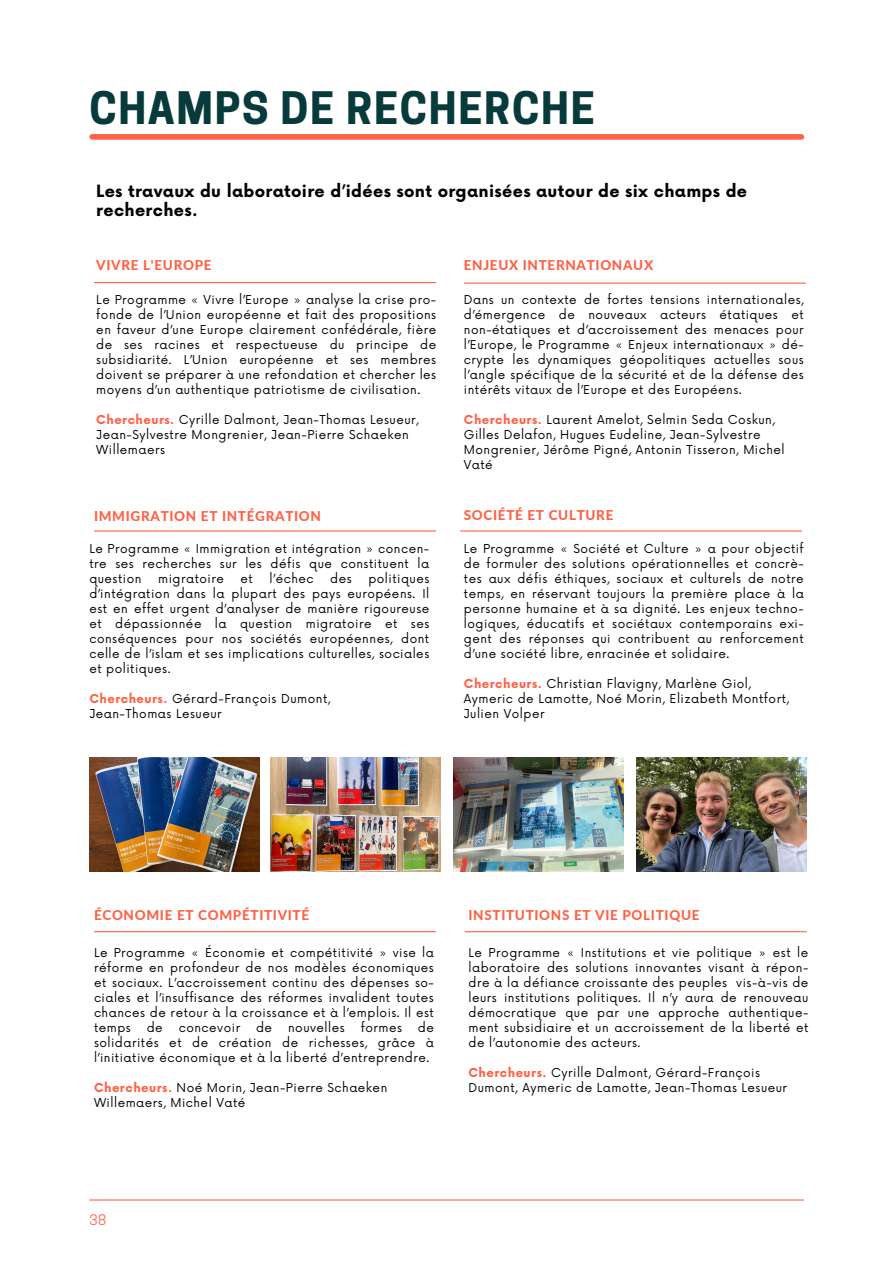
<style>
.page{position:relative;width:894px;height:1264px;background:#fff}
.page>*{position:absolute;margin:0;border:0;box-sizing:border-box;transform-origin:0 0}
.t1{font:700 42px "Cooper Hewitt";letter-spacing:.04em;color:#073a3b}
.t2{font:700 16.5px/19.2px "Now";letter-spacing:.02em;color:#000}
.t3{font:800 13.5px "Lato";letter-spacing:.05em;color:#ff6145}
.t4{font:13.5px "Cooper Hewitt";color:#ff6145}
.t5{font:12px/15px "Now";letter-spacing:.04em;color:#000;text-align:justify}
.s1{font-weight:700;color:#ff6145}
</style>
<div class="page">
<hr style="left:90px;top:1199px;width:713px;height:1px;background:#ff6145">
<div style="left:92px;top:134px;width:709px;height:6px;background:#ff6145"></div>
<hr style="left:94px;top:282px;width:342px;height:1px;background:#ff6145">
<hr style="left:463px;top:282px;width:342px;height:2px;background:#ff6145">
<hr style="left:460px;top:530px;width:341px;height:1px;background:#ff6145">
<hr style="left:94px;top:530px;width:342px;height:1px;background:#ff6145">
<hr style="left:464px;top:931px;width:342px;height:1px;background:#ff6145">
<hr style="left:94px;top:931px;width:342px;height:1px;background:#ff6145">
<img style="left:89px;top:757px;width:170px;height:114px">
<img style="left:636px;top:757px;width:170px;height:114px">
<img style="left:453px;top:757px;width:170px;height:114px">
<img style="left:271px;top:757px;width:170px;height:114px">
<h2 class="t1" style="left:89px;top:92px;width:507px">CHAMPS DE RECHERCHE</h2>
<h3 class="t2" style="left:96px;top:183px;width:652px">Les travaux du laboratoire d’idées sont organisées autour de six champs de recherches.</h3>
<h3 class="t3" style="left:96px;top:257px;width:117px">VIVRE L'EUROPE</h3>
<p class="t3" style="left:463px;top:257px;width:191px">ENJEUX INTERNATIONAUX</p>
<p class="t5" style="left:96px;top:293px;width:341px">Le Programme « Vivre l’Europe » analyse la crise pro&shy;fonde de l’Union européenne et fait des propositions en faveur d’une Europe clairement confédérale, fière de ses racines et respectueuse du principe de subsidiarité. L’Union européenne et ses membres doivent se préparer à une refondation et chercher les moyens d’un authentique patriotisme de civilisation.</p>
<p class="t5" style="left:96px;top:413px;width:324px"><span class="s1">Chercheurs.</span> Cyrille Dalmont, Jean-Thomas Lesueur,</p>
<p class="t5" style="left:96px;top:428px;width:314px">Jean-Sylvestre Mongrenier, Jean-Pierre Schaeken<br>Willemaers</p>
<p class="t5" style="left:463px;top:293px;width:341px">Dans un contexte de fortes tensions internationales, d’émergence de nouveaux acteurs étatiques et non-étatiques et d’accroissement des menaces pour l’Europe, le Programme « Enjeux internationaux » dé&shy;crypte les dynamiques géopolitiques actuelles sous l’angle spécifique de la sécurité et de la défense des intérêts vitaux de l’Europe et des Européens.</p>
<h3 class="t5" style="left:463px;top:413px;width:322px;text-align:left"><span class="s1">Chercheurs.</span> Laurent Amelot, Selmin Seda Coskun, Gilles Delafon, Hugues Eudeline, Jean-Sylvestre Mongrenier, Jérôme Pigné, Antonin Tisseron, Michel Vaté</h3>
<h3 class="t3" style="left:94px;top:508px;width:228px">IMMIGRATION ET INTÉGRATION</h3>
<p class="t3" style="left:463px;top:507px;width:151px">SOCIÉTÉ ET CULTURE</p>
<p class="t5" style="left:89px;top:542px;width:341px">Le Programme « Immigration et intégration » concen&shy;tre ses recherches sur les défis que constituent la question</p>
<p class="t5" style="left:89px;top:572px;width:341px;text-indent:279px">politiques d’intégration dans la plupart des pays européens. Il est en effet urgent d’analyser de manière rigoureuse et dépassionnée la question migratoire et ses conséquences pour nos sociétés européennes, dont celle de l’islam et ses implications culturelles, sociales et politiques.</p>
<p class="t5" style="left:89px;top:692px;width:242px"><span class="s1">Chercheurs.</span> Gérard-François Dumont,</p>
<p class="t5" style="left:89px;top:707px;width:134px">Jean-Thomas Lesueur</p>
<p class="t5" style="left:158px;top:572px;width:67px">migratoire</p>
<p class="t5" style="left:240px;top:572px;width:14px">et</p>
<p class="t5" style="left:269px;top:572px;width:45px">l’échec</p>
<p class="t5" style="left:330px;top:572px;width:23px">des</p>
<p class="t5" style="left:463px;top:542px;width:341px">Le Programme « Société et Culture » a pour objectif de formuler des solutions opérationnelles et concrè&shy;tes aux défis éthiques, sociaux et culturels de notre temps, en réservant toujours la première place à la personne humaine et à sa dignité. Les enjeux techno&shy;logiques, éducatifs et sociétaux contemporains exi&shy;gent des réponses qui contribuent au renforcement d’une société libre, enracinée et solidaire.</p>
<p class="t5" style="left:463px;top:677px;width:326px;text-align:left"><span class="s1">Chercheurs.</span> Christian Flavigny, Marlène Giol,<br>Aymeric de Lamotte, Noé Morin, Elizabeth Montfort,<br>Julien Volper</p>
<h3 class="t3" style="left:94px;top:906px;width:217px">ÉCONOMIE ET COMPÉTITIVITÉ</h3>
<p class="t3" style="left:468px;top:906px;width:232px">INSTITUTIONS ET VIE POLITIQUE</p>
<h3 class="t5" style="left:94px;top:945px;width:341px">Le Programme « Économie et compétitivité » vise la réforme en profondeur de nos modèles économiques et sociaux. L’accroissement continu des dépenses so&shy;ciales et l’insuffisance des réformes invalident toutes chances de retour à la croissance et à l’emplois. Il est temps</h3>
<h3 class="t5" style="left:94px;top:1020px;width:341px;text-indent:324px">de solidarités et de création de richesses, grâce à l’initiative économique et à la liberté d’entreprendre.</h3>
<p class="t5" style="left:94px;top:1080px;width:295px"><span class="s1">Chercheurs.</span> Noé Morin, Jean-Pierre Schaeken<br>Willemaers, Michel Vaté</p>
<h3 class="t5" style="left:147px;top:1020px;width:18px">de</h3>
<h3 class="t5" style="left:179px;top:1020px;width:63px">concevoir</h3>
<h3 class="t5" style="left:256px;top:1020px;width:18px">de</h3>
<h3 class="t5" style="left:288px;top:1020px;width:58px">nouvelles</h3>
<h3 class="t5" style="left:360px;top:1020px;width:43px">formes</h3>
<p class="t5" style="left:468px;top:945px;width:341px">Le Programme « Institutions et vie politique » est le laboratoire des solutions innovantes visant à répon&shy;dre à la défiance croissante des peuples vis-à-vis de leurs institutions politiques. Il n’y aura de renouveau démocratique que par une approche authentique&shy;ment subsidiaire et un accroissement de la liberté et de l’autonomie des acteurs.</p>
<p class="t5" style="left:468px;top:1065px;width:320px"><span class="s1">Chercheurs.</span> Cyrille Dalmont, Gérard-François<br>Dumont, Aymeric de Lamotte, Jean-Thomas Lesueur</p>
<h1 class="t4" style="left:89px;top:1215px;width:18px">38</h1>
</div>
